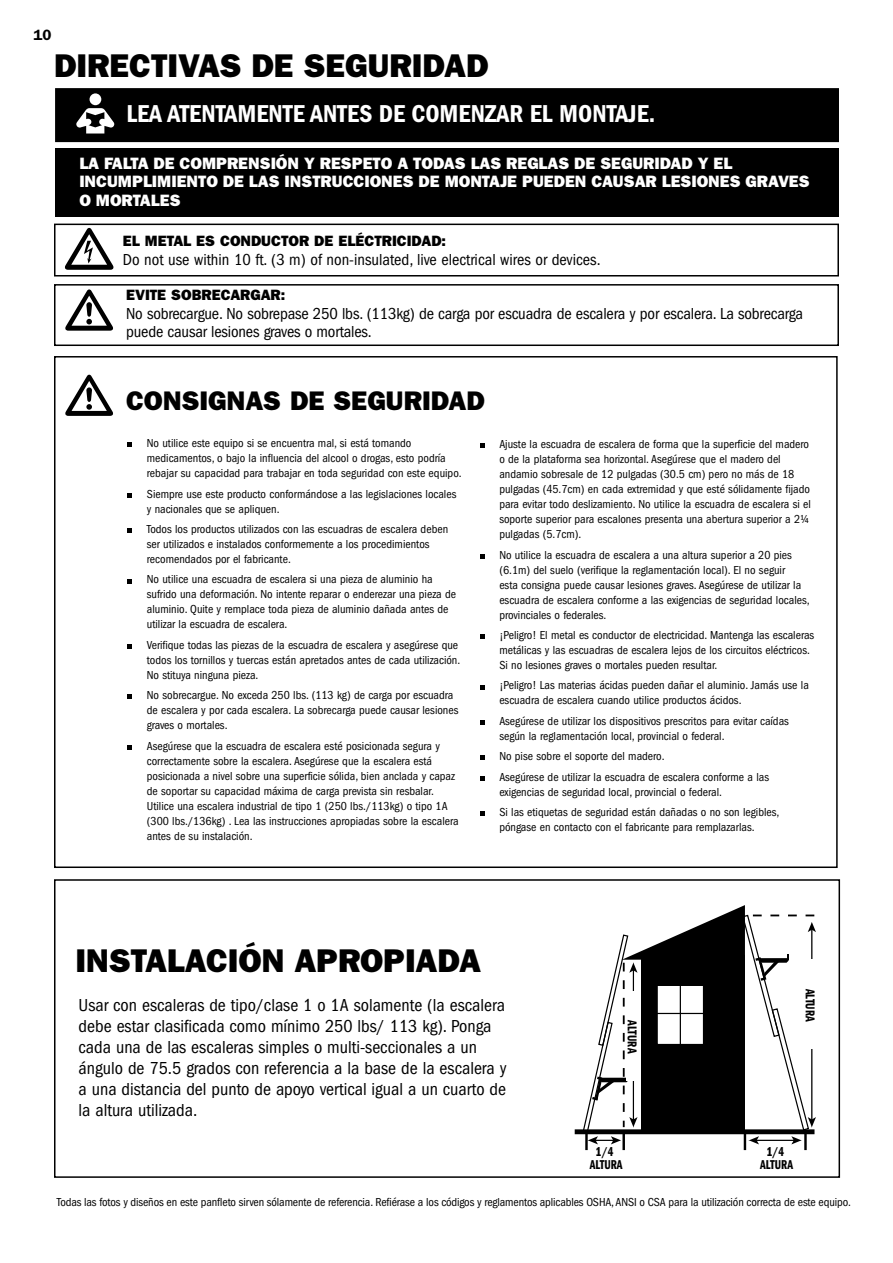
<style>
.page{position:relative;width:893px;height:1263px;background:#fff}
.page>*{position:absolute;margin:0;border:0;box-sizing:border-box;transform-origin:0 0}
.t1{font:33px "ITC Franklin Gothic Std Hvy";color:#000}
.t2{font:27px "ITC Franklin Gothic Std Hvy";color:#000}
.t3{font:25.35px "ITC Franklin Gothic Std Dm Cd";color:#fff}
.t4{font:condensed 18px/21px "ITC Franklin Gothic Std";color:#000}
.t5{font:condensed 16.5px/18.8px "ITC Franklin Gothic Std";letter-spacing:-.01em;color:#000}
.t6{font:16.5px/18.8px "ITC Franklin Gothic Std Hvy";color:#fff}
.t7{font:15px "ITC Franklin Gothic Std Hvy";color:#000}
.t8{font:600 15px "ITC Franklin Gothic Std";color:#000}
.t9{font:13.35px "ITC Franklin Gothic Std Dm Cp";color:#000}
.t10{font:condensed 12px/15px "ITC Franklin Gothic Std";color:#000}
</style>
<div class="page">
<div style="left:54px;top:879px;width:786px;height:299px;border:2px solid #000"></div>
<div style="left:55px;top:149px;width:784px;height:68px;background:#000"></div>
<div style="left:57px;top:90px;width:780px;height:51px;background:#000"></div>
<div style="left:55px;top:88px;width:784px;height:54px;border:3px solid #000"></div>
<div style="left:90px;top:93px;width:11px;height:12px;background:#fff;border-radius:50%"></div>
<svg style="left:76px;top:108px;width:38px;height:26px"></svg>
<svg style="left:65px;top:375px;width:48px;height:41px"></svg>
<div style="left:54px;top:224px;width:785px;height:52px;border:2px solid #000"></div>
<svg style="left:65px;top:228px;width:48px;height:42px"></svg>
<div style="left:54px;top:284px;width:785px;height:62px;border:2px solid #000"></div>
<svg style="left:65px;top:289px;width:48px;height:42px"></svg>
<div style="left:575px;top:1129px;width:239px;height:5px;background:#000"></div>
<svg style="left:582px;top:905px;width:234px;height:245px"></svg>
<hr style="left:622px;top:1132px;width:3px;height:18px;background:#000">
<hr style="left:585px;top:1132px;width:3px;height:18px;background:#000">
<div style="left:801px;top:959px;width:19px;height:90px;background:#fff"></div>
<div style="left:627px;top:991px;width:8px;height:89px;background:#fff"></div>
<svg style="left:127px;top:443px;width:5px;height:4px"></svg>
<svg style="left:127px;top:493px;width:5px;height:4px"></svg>
<svg style="left:127px;top:528px;width:5px;height:5px"></svg>
<svg style="left:127px;top:579px;width:5px;height:4px"></svg>
<svg style="left:127px;top:644px;width:5px;height:5px"></svg>
<svg style="left:127px;top:695px;width:5px;height:4px"></svg>
<svg style="left:127px;top:745px;width:5px;height:4px"></svg>
<svg style="left:480px;top:444px;width:4px;height:4px"></svg>
<svg style="left:480px;top:554px;width:4px;height:5px"></svg>
<svg style="left:480px;top:634px;width:4px;height:5px"></svg>
<svg style="left:480px;top:685px;width:4px;height:4px"></svg>
<svg style="left:480px;top:720px;width:4px;height:5px"></svg>
<svg style="left:480px;top:756px;width:4px;height:4px"></svg>
<svg style="left:480px;top:776px;width:4px;height:5px"></svg>
<svg style="left:480px;top:811px;width:4px;height:5px"></svg>
<p class="t8" style="left:34px;top:26px;width:19px">10</p>
<h1 class="t1" style="left:54px;top:46px;width:436px">DIRECTIVAS DE SEGURIDAD</h1>
<h3 class="t3" style="left:126px;top:99px;width:530px">LEA ATENTAMENTE ANTES DE COMENZAR EL MONTAJE.</h3>
<h3 class="t6" style="left:79px;top:153px;width:732px">LA FALTA DE COMPRENSIÓN Y RESPETO A TODAS LAS REGLAS DE SEGURIDAD Y EL<br>INCUMPLIMIENTO DE LAS INSTRUCCIONES DE MONTAJE PUEDEN CAUSAR LESIONES GRAVES<br>O MORTALES</h3>
<p class="t7" style="left:123px;top:232px;width:325px">EL METAL ES CONDUCTOR DE ELÉCTRICIDAD:</p>
<h3 class="t5" style="left:123px;top:250px;width:479px">Do not use within 10 ft. (3 m) of non-insulated, live electrical wires or devices.</h3>
<p class="t7" style="left:126px;top:286px;width:161px">EVITE SOBRECARGAR:</p>
<h3 class="t5" style="left:126px;top:304px;width:678px">No sobrecargue. No sobrepase 250 lbs. (113kg) de carga por escuadra de escalera y por escalera. La sobrecarga puede causar lesiones graves o mortales.</h3>
<h2 class="t2" style="left:126px;top:385px;width:360px">CONSIGNAS DE SEGURIDAD</h2>
<p class="t10" style="left:147px;top:436px;width:316px">No utilice este equipo si se encuentra mal, si está tomando medicamentos, o bajo la influencia del alcool o drogas, esto podría rebajar su capacidad para trabajar en toda seguridad con este equipo.</p>
<p class="t10" style="left:147px;top:486px;width:311px">Siempre use este producto conformándose a las legislaciones locales y nacionales que se apliquen.</p>
<p class="t10" style="left:147px;top:522px;width:303px">Todos los productos utilizados con las escuadras de escalera deben ser utilizados e instalados conformemente a los procedimientos recomendados por el fabricante.</p>
<p class="t10" style="left:147px;top:572px;width:311px">No utilice una escuadra de escalera si una pieza de aluminio ha sufrido una deformación. No intente reparar o enderezar una pieza de aluminio. Quite y remplace toda pieza de aluminio dañada antes de utilizar la escuadra de escalera.</p>
<p class="t10" style="left:147px;top:637px;width:315px">Verifique todas las piezas de la escuadra de escalera y asegúrese que todos los tornillos y tuercas están apretados antes de cada utilización.<br>No stituya ninguna pieza.</p>
<p class="t10" style="left:147px;top:688px;width:313px">No sobrecargue. No exceda 250 lbs. (113 kg) de carga por escuadra de escalera y por cada escalera. La sobrecarga puede causar lesiones graves o mortales.</p>
<p class="t10" style="left:147px;top:738px;width:313px">Asegúrese que la escuadra de escalera esté posicionada segura y correctamente sobre la escalera. Asegúrese que la escalera está posicionada a nivel sobre una superficie sólida, bien anclada y capaz de soportar su capacidad máxima de carga prevista sin resbalar.<br>Utilice una escalera industrial de tipo 1 (250 lbs./113kg) o tipo 1A (300 lbs./136kg) . Lea las instrucciones apropiadas sobre la escalera antes de su instalación.</p>
<p class="t10" style="left:499px;top:437px;width:313px">Ajuste la escuadra de escalera de forma que la superficie del madero o de la plataforma sea horizontal. Asegúrese que el madero del andamio sobresale de 12 pulgadas (30.5 cm) pero no más de 18 pulgadas (45.7cm) en cada extremidad y que esté sólidamente fijado para evitar todo deslizamiento. No utilice la escuadra de escalera si el soporte superior para escalones presenta una abertura superior a 2¼ pulgadas (5.7cm).</p>
<p class="t10" style="left:499px;top:547px;width:312px">No utilice la escuadra de escalera a una altura superior a 20 pies (6.1m) del suelo (verifique la reglamentación local). El no seguir<br>esta consigna puede causar lesiones graves. Asegúrese de utilizar la escuadra de escalera conforme a las exigencias de seguridad locales, provinciales o federales.</p>
<p class="t10" style="left:499px;top:628px;width:316px">¡Peligro! El metal es conductor de electricidad. Mantenga las escaleras metálicas y las escuadras de escalera lejos de los circuitos eléctricos.<br>Si no lesiones graves o mortales pueden resultar.</p>
<p class="t10" style="left:499px;top:678px;width:311px">¡Peligro! Las materias ácidas pueden dañar el aluminio. Jamás use la escuadra de escalera cuando utilice productos ácidos.</p>
<p class="t10" style="left:499px;top:713px;width:291px">Asegúrese de utilizar los dispositivos prescritos para evitar caídas según la reglamentación local, provincial o federal.</p>
<p class="t10" style="left:499px;top:746px;width:271px;line-height:20.4px">No pise sobre el soporte del madero.<br>Asegúrese de utilizar la escuadra de escalera conforme a las</p>
<p class="t10" style="left:499px;top:781px;width:282px;line-height:20.4px">exigencias de seguridad local, provincial o federal.<br>Si las etiquetas de seguridad están dañadas o no son legibles,</p>
<p class="t10" style="left:499px;top:820px;width:257px">póngase en contacto con el fabricante para remplazarlas.</p>
<h1 class="t1" style="left:75px;top:941px;width:407px">INSTALACIÓN APROPIADA</h1>
<p class="t4" style="left:79px;top:994px;width:429px">Usar con escaleras de tipo/clase 1 o 1A solamente (la escalera debe estar clasificada como mínimo 250 lbs/ 113 kg). Ponga cada una de las escaleras simples o multi-seccionales a un ángulo de 75.5 grados con referencia a la base de la escalera y a una distancia del punto de apoyo vertical igual a un cuarto de la altura utilizada.</p>
<p class="t9" style="left:640px;top:1020px;width:35px;rotate:90deg">ALTURA</p>
<p class="t9" style="left:817px;top:989px;width:35px;rotate:90deg">ALTURA</p>
<p class="t9" style="left:596px;top:1144px;width:19px">1/4</p>
<p class="t9" style="left:767px;top:1144px;width:19px">1/4</p>
<p class="t9" style="left:590px;top:1157px;width:34px">ALTURA</p>
<p class="t9" style="left:760px;top:1157px;width:34px">ALTURA</p>
<p class="t10" style="left:57px;top:1195px;width:795px">Todas las fotos y diseños en este panfleto sirven sólamente de referencia. Refiérase a los códigos y reglamentos aplicables OSHA, ANSI o CSA para la utilización correcta de este equipo.</p>
</div>
